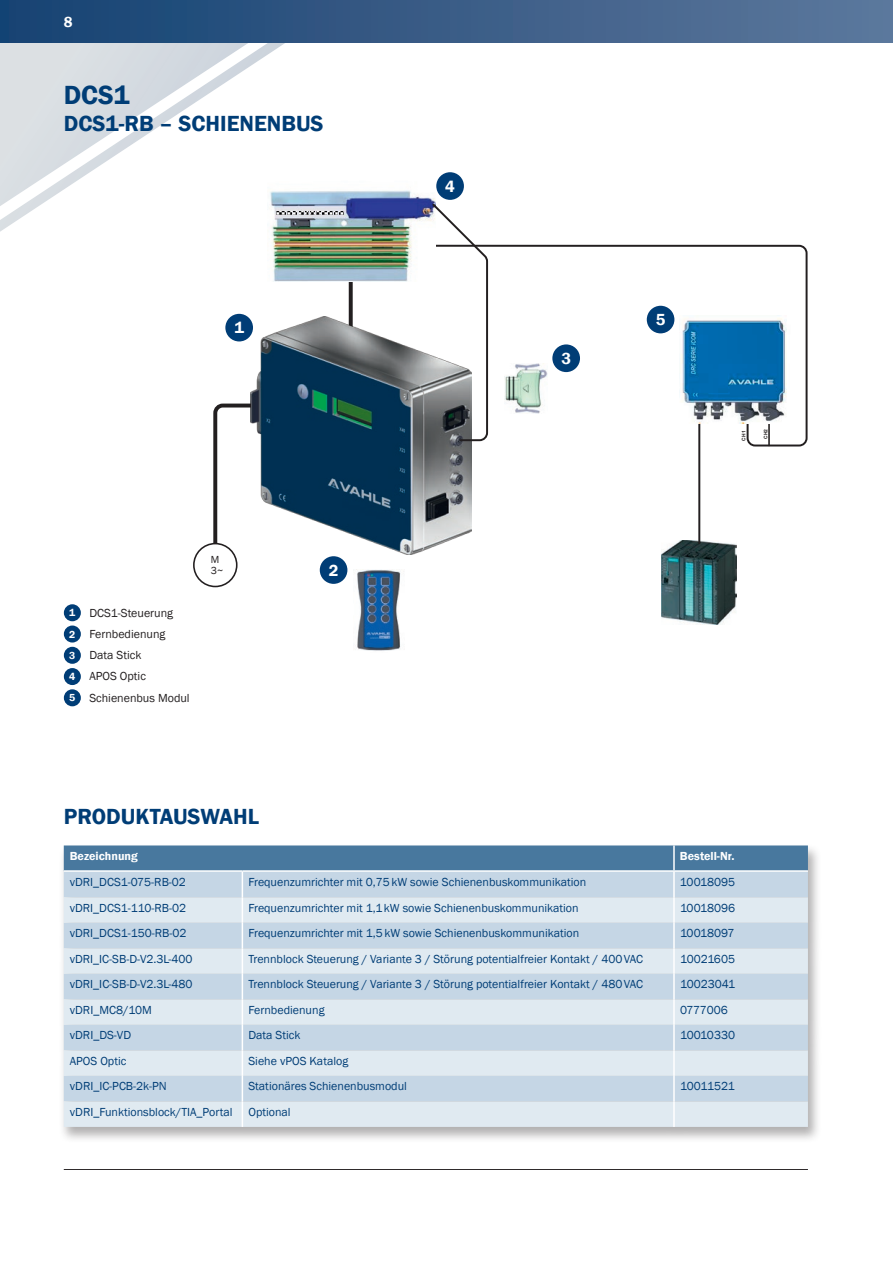
<style>
.page{position:relative;width:893px;height:1263px;background:#fff}
.page>*{position:absolute;margin:0;border:0;box-sizing:border-box;transform-origin:0 0}
.t1{font:600 27px "Franklin Gothic";color:#003d76}
.t2{font:600 22.5px "Franklin Gothic";color:#003d76}
.t3{font:600 16.5px "Franklin Gothic";color:#fff}
.t4{font:600 15px "Franklin Gothic";color:#fff}
.t5{font:12px "Franklin Gothic";color:#003d76}
.t6{font:12px/21.3px "Franklin Gothic";color:#231f20}
.t7{font:600 12px "Franklin Gothic";color:#fff}
.t8{font:12px "Franklin Gothic";letter-spacing:-.02em;color:#003d76}
.t9{font:10.5px/10.5px "Franklin Gothic";color:#231f20}
.t10{font:700 4.95px "Arial";letter-spacing:.075em;color:#231f20}
.s1{font-weight:600;font-size:10.5px;color:#fff}
</style>
<div class="page">
<svg style="left:0;top:43px;width:285px;height:172px"></svg>
<div style="left:0;top:0;width:893px;height:43px;background:linear-gradient(to right,#154272,#5d789c)"></div>
<hr style="left:64px;top:1169px;width:744px;height:1px;background:#231f20">
<div style="left:59px;top:843px;width:762px;height:300px;background:#231f20;opacity:.35"></div>
<svg style="left:64px;top:845px;width:744px;height:282px;background:#c6d6e4"></svg>
<hr style="left:673px;top:1101px;width:2px;height:26px;background:#fff">
<div style="left:64px;top:604px;width:17px;height:17px;background:#003d76;border-radius:50%"></div>
<div style="left:64px;top:625px;width:17px;height:17px;background:#003d76;border-radius:50%"></div>
<div style="left:64px;top:647px;width:17px;height:17px;background:#003d76;border-radius:50%"></div>
<div style="left:64px;top:668px;width:17px;height:17px;background:#003d76;border-radius:50%"></div>
<div style="left:64px;top:689px;width:17px;height:17px;background:#003d76;border-radius:50%"></div>
<svg style="left:349px;top:282px;width:4px;height:35px"></svg>
<img style="left:250px;top:317px;width:222px;height:237px">
<img style="left:662px;top:541px;width:75px;height:83px">
<hr style="left:698px;top:420px;width:2px;height:123px;background:#231f20">
<div style="left:193px;top:543px;width:45px;height:44px;border:2px solid #231f20;border-radius:50%"></div>
<svg style="left:211px;top:402px;width:44px;height:145px"></svg>
<img style="left:356px;top:569px;width:45px;height:82px">
<svg style="left:433px;top:244px;width:375px;height:203px"></svg>
<img style="left:679px;top:315px;width:111px;height:109px">
<img style="left:267px;top:177px;width:168px;height:105px">
<svg style="left:276px;top:211px;width:67px;height:4px"></svg>
<svg style="left:431px;top:202px;width:58px;height:240px"></svg>
<div style="left:225px;top:314px;width:28px;height:27px;background:#003d76;border-radius:50%"></div>
<div style="left:320px;top:556px;width:27px;height:28px;background:#003d76;border-radius:50%"></div>
<div style="left:436px;top:172px;width:28px;height:28px;background:#003d76;border-radius:50%"></div>
<div style="left:552px;top:344px;width:28px;height:28px;background:#003d76;border-radius:50%"></div>
<div style="left:647px;top:306px;width:27px;height:27px;background:#003d76;border-radius:50%"></div>
<p class="t4" style="left:64px;top:12px;width:10px">8</p>
<h1 class="t1" style="left:64px;top:78px;width:67px">DCS1</h1>
<h2 class="t2" style="left:64px;top:110px;width:261px">DCS1-RB – SCHIENENBUS</h2>
<h3 class="t3" style="left:234px;top:317px;width:11px">1</h3>
<p class="t6" style="left:69px;top:602px;width:122px"><span class="s1">1</span> DCS1-Steuerung<br><span class="s1">2</span> Fernbedienung<br><span class="s1">3</span> Data Stick<br><span class="s1">4</span> APOS Optic<br><span class="s1">5</span> Schienenbus Modul</p>
<p class="t9" style="left:211px;top:554px;width:14px">M<br>3~</p>
<h2 class="t2" style="left:64px;top:802px;width:197px">PRODUKTAUSWAHL</h2>
<h3 class="t3" style="left:329px;top:560px;width:11px">2</h3>
<h3 class="t3" style="left:445px;top:176px;width:11px">4</h3>
<h3 class="t3" style="left:561px;top:348px;width:11px">3</h3>
<h3 class="t3" style="left:656px;top:309px;width:11px">5</h3>
<p class="t10" style="left:740px;top:441px;width:12px;rotate:-90deg">CH1</p>
<p class="t10" style="left:762px;top:439px;width:12px;rotate:-90deg">CH2</p>
<p class="t7" style="left:70px;top:848px;width:70px">Bezeichnung</p>
<p class="t7" style="left:680px;top:848px;width:56px">Bestell-Nr.</p>
<p class="t5" style="left:70px;top:875px;width:118px">vDRI_DCS1-075-RB-02</p>
<p class="t5" style="left:248px;top:875px;width:339px">Frequenzumrichter mit 0,75kW sowie Schienenbuskommunikation</p>
<p class="t5" style="left:680px;top:875px;width:57px">10018095</p>
<p class="t5" style="left:70px;top:900px;width:118px">vDRI_DCS1-110-RB-02</p>
<p class="t5" style="left:248px;top:900px;width:332px">Frequenzumrichter mit 1,1kW sowie Schienenbuskommunikation</p>
<p class="t5" style="left:680px;top:900px;width:57px">10018096</p>
<p class="t5" style="left:70px;top:926px;width:118px">vDRI_DCS1-150-RB-02</p>
<p class="t5" style="left:248px;top:926px;width:332px">Frequenzumrichter mit 1,5kW sowie Schienenbuskommunikation</p>
<p class="t5" style="left:680px;top:926px;width:56px">10018097</p>
<p class="t5" style="left:70px;top:951px;width:124px">vDRI_IC-SB-D-V2.3L-400</p>
<p class="t5" style="left:248px;top:951px;width:396px">Trennblock Steuerung / Variante 3 / Störung potentialfreier Kontakt / 400VAC</p>
<p class="t5" style="left:680px;top:951px;width:57px">10021605</p>
<p class="t5" style="left:70px;top:977px;width:124px">vDRI_IC-SB-D-V2.3L-480</p>
<p class="t5" style="left:248px;top:977px;width:396px">Trennblock Steuerung / Variante 3 / Störung potentialfreier Kontakt / 480VAC</p>
<p class="t5" style="left:680px;top:977px;width:57px">10023041</p>
<p class="t5" style="left:70px;top:1002px;width:84px">vDRI_MC8/10M</p>
<p class="t5" style="left:248px;top:1002px;width:78px">Fernbedienung</p>
<p class="t5" style="left:680px;top:1002px;width:49px">0777006</p>
<p class="t5" style="left:70px;top:1028px;width:63px">vDRI_DS-VD</p>
<p class="t5" style="left:248px;top:1028px;width:54px">Data Stick</p>
<p class="t5" style="left:680px;top:1028px;width:57px">10010330</p>
<p class="t5" style="left:70px;top:1053px;width:58px">APOS Optic</p>
<p class="t5" style="left:248px;top:1053px;width:101px">Siehe vPOS Katalog</p>
<p class="t5" style="left:70px;top:1079px;width:98px">vDRI_IC-PCB-2k-PN</p>
<p class="t5" style="left:248px;top:1079px;width:160px">Stationäres Schienenbusmodul</p>
<p class="t8" style="left:680px;top:1079px;width:56px">10011521</p>
<p class="t5" style="left:70px;top:1104px;width:164px">vDRI_Funktionsblock/TIA_Portal</p>
<p class="t5" style="left:248px;top:1104px;width:44px">Optional</p>
</div>
